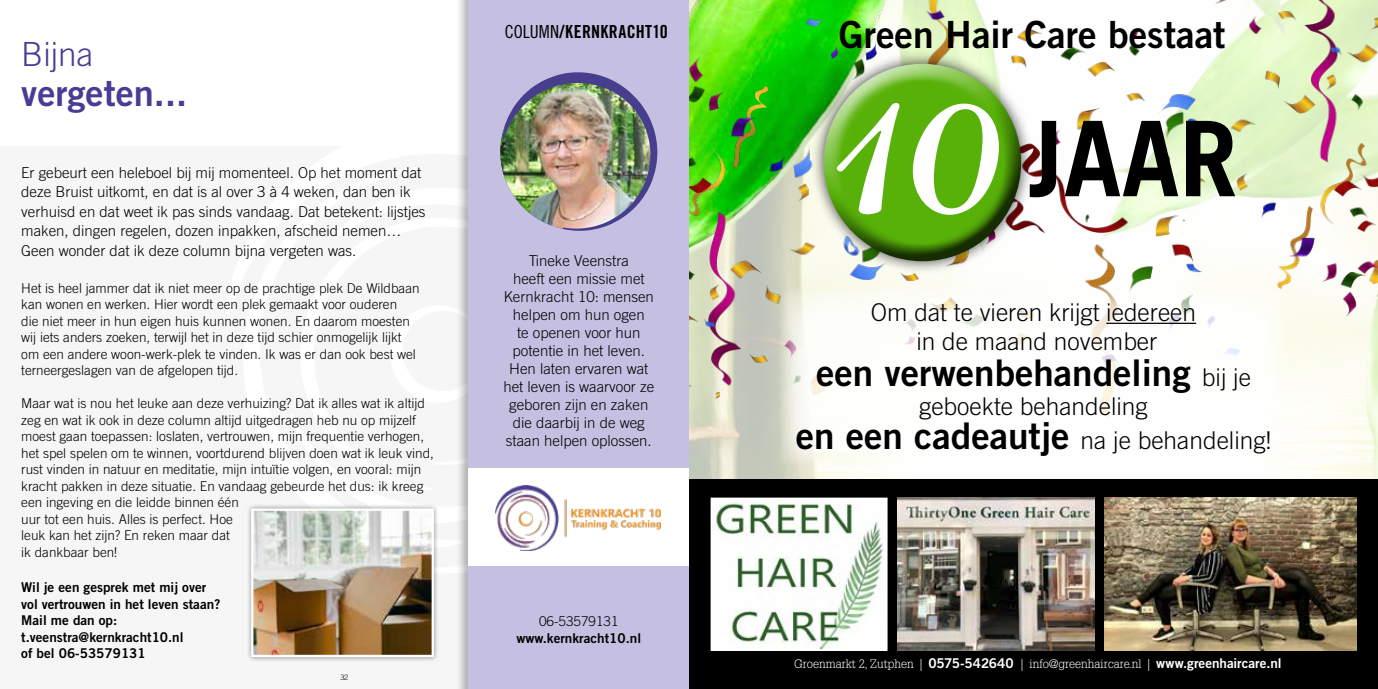
<style>
.page{position:relative;width:1378px;height:689px;background:#fff}
.page>*{position:absolute;margin:0;border:0;box-sizing:border-box;transform-origin:0 0}
.t1{font:700 104.4px "Trade Gothic LT Std";color:#000}
.t2{font:37.5px "Trade Gothic LT Std Bd 2";color:#000}
.t3{font:36.75px "Trade Gothic LT Std Bd 2";color:#000}
.t4{font:36.15px "Trade Gothic LT Std Bd 2";color:#483c94}
.t5{font:300 33.3px "Trade Gothic LT Std";color:#483c94}
.t6{font:300 24.45px/29.1px "Trade Gothic LT Std";color:#000;text-align:center}
.t7{font:18px "Trade Gothic LT Std Bd Cn 20";letter-spacing:.01em;color:#000}
.t8{font:300 15px/18px "Trade Gothic LT Std";color:#000;text-align:center}
.t9{font:300 13.5px/16.5px "Trade Gothic LT Std";color:#000}
.t10{font:13.5px/16.5px "Trade Gothic LT Std Bd 2";color:#000}
.t11{font:300 12px "Glypha LT Std";color:#fff}
.t12{font:300 7.5px "Trade Gothic LT Std";color:#000}
.s1{font-family:"Trade Gothic LT Std Cn 18"}
.s2{font-family:"Adage Script JF";font-weight:400;font-size:173.85px;color:#fff}
.s3{font-family:"Trade Gothic LT Std";font-weight:300;font-size:24.45px}
.s4{font-family:"Trade Gothic LT Std Bd 2";font-weight:400;font-size:36.75px}
.s5{color:#000}
.s6{font-family:"Trade Gothic LT Std Bd 2";font-weight:400;font-size:13.5px}
</style>
<div class="page">
<div style="left:689px;top:479px;width:689px;height:210px;background:#000"></div>
<img style="left:898px;top:497px;width:196px;height:154px">
<img style="left:1105px;top:497px;width:251px;height:154px">
<img style="left:712px;top:499px;width:173px;height:150px">
<div style="left:710px;top:497px;width:177px;height:154px;border:1px solid #fff"></div>
<img style="left:689px;top:0;width:689px;height:479px">
<div style="left:810px;top:50px;width:225px;height:225px;background:#000;opacity:.75"></div>
<div style="left:823px;top:62px;width:197px;height:155px;background:#fff;opacity:.75"></div>
<div style="left:823px;top:94px;width:199px;height:168px;background:#000;opacity:.75"></div>
<div style="left:780px;top:287px;width:507px;height:178px;background:#fff"></div>
<hr style="left:1106px;top:323px;width:90px;height:1px;background:#000">
<div style="left:0;top:147px;width:473px;height:542px;background:#f6f6f6"></div>
<div style="left:455px;top:0;width:234px;height:689px;background:#000;opacity:.3"></div>
<div style="left:469px;top:0;width:220px;height:689px;background:#c5c0e1"></div>
<div style="left:469px;top:468px;width:220px;height:98px;background:#fff"></div>
<img style="left:495px;top:485px;width:165px;height:65px">
<img style="left:502px;top:72px;width:155px;height:159px">
<div style="left:246px;top:503px;width:193px;height:159px;background:#000;opacity:.4"></div>
<img style="left:254px;top:511px;width:177px;height:143px">
<div style="left:251px;top:508px;width:183px;height:149px;border:2px solid #fff"></div>
<h3 class="t5" style="left:21px;top:34px;width:74px">Bijna</h3>
<h3 class="t4" style="left:21px;top:71px;width:167px">vergeten...</h3>
<p class="t8" style="left:21px;top:162px;width:406px;line-height:19.5px;text-align:left">Er gebeurt een heleboel bij mij momenteel. Op het moment dat deze Bruist uitkomt, en dat is al over 3 à 4 weken, dan ben ik verhuisd en dat weet ik pas sinds vandaag. Dat betekent: lijstjes maken, dingen regelen, dozen inpakken, afscheid nemen… Geen wonder dat ik deze column bijna vergeten was.</p>
<p class="t9" style="left:21px;top:279px;width:400px">Het is heel jammer dat ik niet meer op de prachtige plek De Wildbaan kan wonen en werken. Hier wordt een plek gemaakt voor ouderen<br>die niet meer in hun eigen huis kunnen wonen. En daarom moesten wij iets anders zoeken, terwijl het in deze tijd schier onmogelijk lijkt om een andere woon-werk-plek te vinden. Ik was er dan ook best wel terneergeslagen van de afgelopen tijd.</p>
<p class="t9" style="left:21px;top:395px;width:414px">Maar wat is nou het leuke aan deze verhuizing? Dat ik alles wat ik altijd zeg en wat ik ook in deze column altijd uitgedragen heb nu op mijzelf moest gaan toepassen: loslaten, vertrouwen, mijn frequentie verhogen, het spel spelen om te winnen, voortdurend blijven doen wat ik leuk vind, rust vinden in natuur en meditatie, mijn intuïtie volgen, en vooral: mijn kracht pakken in deze situatie. En vandaag gebeurde het dus: ik kreeg een ingeving en die leidde binnen één<br>uur tot een huis. Alles is perfect. Hoe<br>leuk kan het zijn? En reken maar dat<br>ik dankbaar ben!</p>
<p class="t10" style="left:21px;top:579px;width:201px">Wil je een gesprek met mij over vol vertrouwen in het leven staan?<br>Mail me dan op: t.veenstra@kernkracht10.nl<br>of bel 06-53579131</p>
<p class="t12" style="left:340px;top:672px;width:10px">32</p>
<h3 class="t7" style="left:505px;top:21px;width:164px"><span class="s1">COLUMN</span>/KERNKRACHT10</h3>
<p class="t8" style="left:503px;top:251px;width:152px">Tineke Veenstra<br>heeft een missie met<br>Kernkracht 10: mensen helpen om hun ogen<br>te openen voor hun potentie in het leven.<br>Hen laten ervaren wat het leven is waarvoor ze geboren zijn en zaken die daarbij in de weg staan helpen oplossen.</p>
<p class="t9" style="left:539px;top:613px;width:81px">06-53579131</p>
<p class="t10" style="left:516px;top:630px;width:126px">www.kernkracht10.nl</p>
<h2 class="t2" style="left:839px;top:12px;width:388px">Green Hair Care bestaat</h2>
<h1 class="t1" style="left:833px;top:95px;width:405px"><span class="s2">10</span> JAAR</h1>
<h3 class="t6" style="left:871px;top:297px;width:327px">Om dat te vieren krijgt iedereen in de maand november</h3>
<h3 class="t3" style="left:816px;top:350px;width:436px">een verwenbehandeling <span class="s3">bij je</span></h3>
<h3 class="t6" style="left:796px;top:389px;width:477px;line-height:33.8px">geboekte behandeling<br><span class="s4">en een cadeautje</span> na je behandeling!</h3>
<p class="t11" style="left:785px;top:657px;width:497px"><span class="s5">G</span>Groenmarkt 2, Zutphen | <span class="s6">0575-542640</span> | info@greenhaircare.nl | <span class="s6">www.greenhaircare.nl</span></p>
</div>
